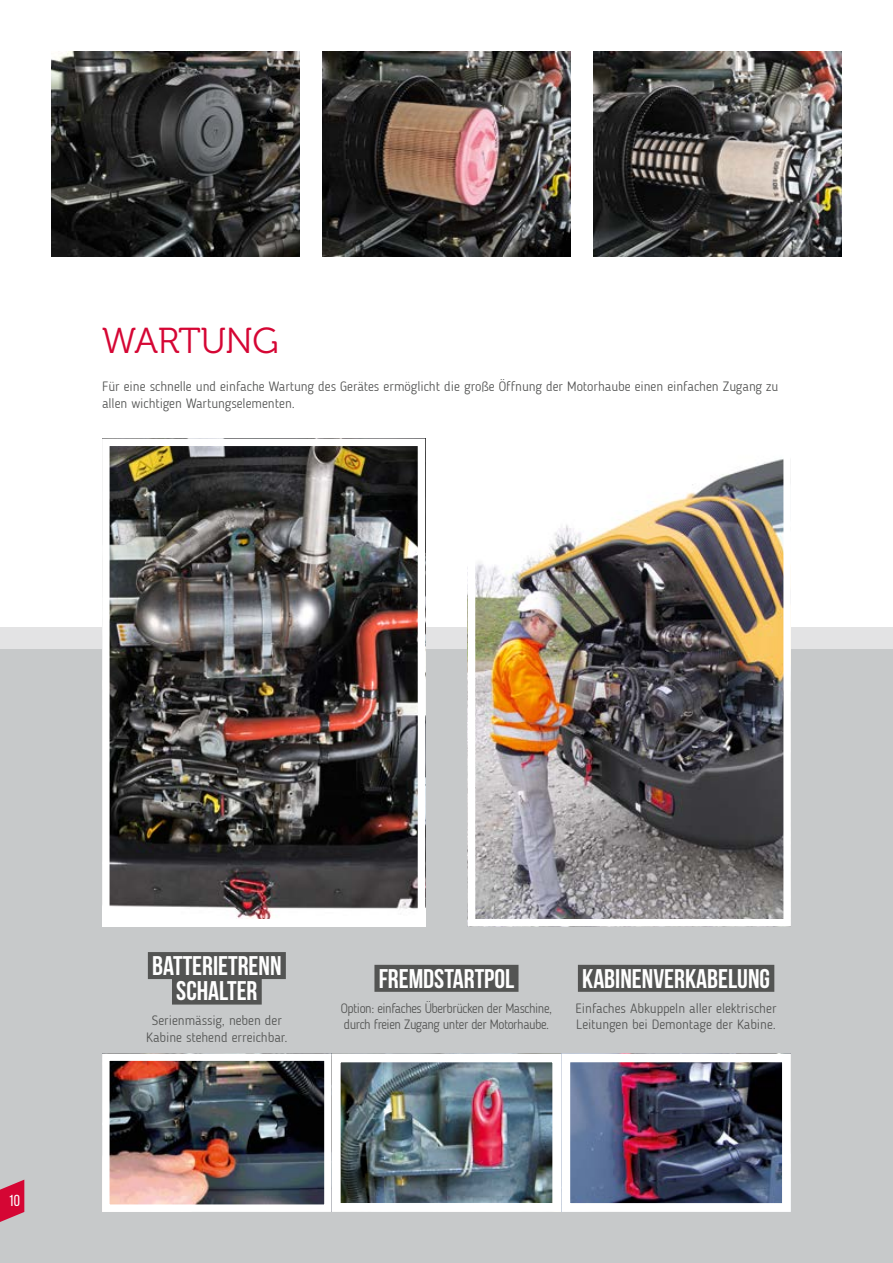
<style>
.page{position:relative;width:893px;height:1263px;background:#fff}
.page>*{position:absolute;margin:0;border:0;box-sizing:border-box;transform-origin:0 0}
.t1{font:36px "Museo 300";letter-spacing:-.015em;color:#d50634}
.t2{font:700 27px/25.5px "Bebas Neue";color:#fff;text-align:center}
.t3{font:15.9px "Bebas Neue";color:#fff}
.t4{font:300 13.5px/16.5px "Blogger Sans";color:#535453}
.t5{font:300 13.5px/16.5px "Blogger Sans";letter-spacing:-.03em;color:#535453;scale:.95 1}
</style>
<div class="page">
<div style="left:0;top:649px;width:893px;height:614px;background:#c7c9ca"></div>
<div style="left:0;top:627px;width:893px;height:22px;background:#e3e3e4"></div>
<img style="left:111px;top:447px;width:305px;height:470px">
<div style="left:102px;top:438px;width:323px;height:488px;border:8px solid #fff"></div>
<img style="left:477px;top:459px;width:305px;height:458px">
<div style="left:468px;top:438px;width:323px;height:488px;border:8px solid #fff"></div>
<img style="left:111px;top:1062px;width:670px;height:141px">
<div style="left:332px;top:1053px;width:229px;height:159px;border:9px solid #fff"></div>
<div style="left:561px;top:1053px;width:230px;height:159px;border:9px solid #fff"></div>
<div style="left:102px;top:1053px;width:230px;height:159px;border:8px solid #fff"></div>
<img style="left:322px;top:51px;width:249px;height:206px">
<img style="left:51px;top:51px;width:249px;height:206px">
<div style="left:148px;top:952px;width:138px;height:27px;background:#535453"></div>
<div style="left:172px;top:977px;width:90px;height:27px;background:#535453"></div>
<div style="left:374px;top:965px;width:144px;height:27px;background:#535453"></div>
<div style="left:578px;top:965px;width:196px;height:27px;background:#535453"></div>
<img style="left:593px;top:51px;width:249px;height:206px">
<svg style="left:0;top:1179px;width:24px;height:43px"></svg>
<h1 class="t1" style="left:102px;top:322px;width:178px">WARTUNG</h1>
<p class="t4" style="left:102px;top:378px;width:678px">Für eine schnelle und einfache Wartung des Gerätes ermöglicht die große Öffnung der Motorhaube einen einfachen Zugang zu allen wichtigen Wartungselementen.</p>
<p class="t3" style="left:8px;top:1192px;width:13px">10</p>
<h2 class="t2" style="left:152px;top:952px;width:131px">BATTERIETRENN<br>SCHALTER</h2>
<p class="t4" style="left:146px;top:1012px;width:143px;text-align:center">Serienmässig, neben der<br>Kabine stehend erreichbar.</p>
<h2 class="t2" style="left:379px;top:965px;width:137px">FREMDSTARTPOL</h2>
<p class="t5" style="left:341px;top:1000px;width:224px">Option: einfaches Überbrücken der Maschine, durch freien Zugang unter der Motorhaube.</p>
<h2 class="t2" style="left:582px;top:965px;width:189px">KABINENVERKABELUNG</h2>
<p class="t4" style="left:576px;top:1000px;width:202px">Einfaches Abkuppeln aller elektrischer<br>Leitungen bei Demontage der Kabine.</p>
</div>
